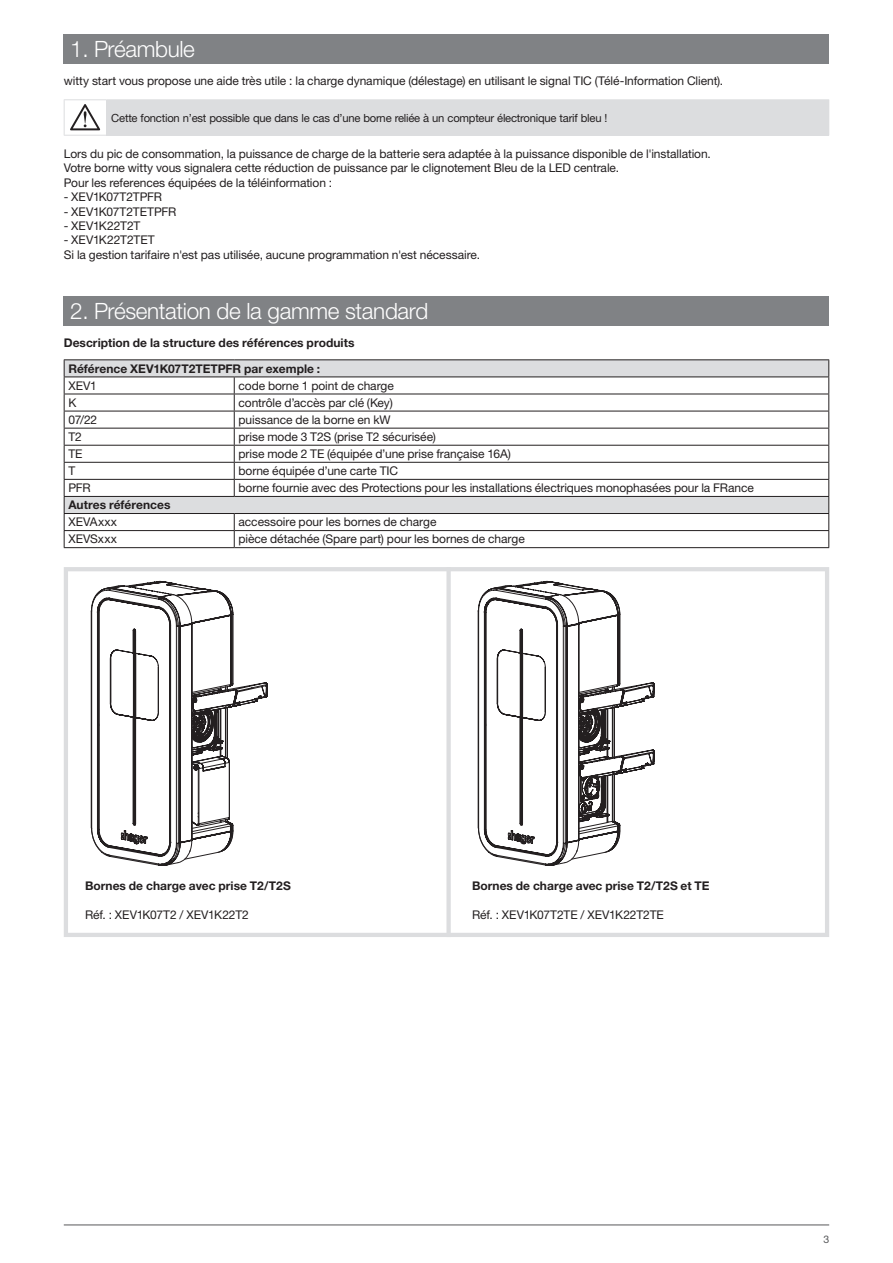
<style>
.page{position:relative;width:893px;height:1263px;background:#fff}
.page>*{position:absolute;margin:0;border:0;box-sizing:border-box;transform-origin:0 0}
.t1{font:300 22.5px "Helvetica Neue LTW1 G";letter-spacing:-.015em;color:#fff}
.t2{font:12px/14.4px "Helvetica Neue LTW1 G";letter-spacing:-.005em;color:#231f20}
.t3{font:700 12px/26px "Helvetica Neue LTW1 G";letter-spacing:.005em;color:#231f20}
.t4{font:11.25px "Helvetica Neue LTW1 G";letter-spacing:-.02em;color:#231f20}
.t5{font:10.5px "Helvetica Neue LTW1 G";color:#57585a}
</style>
<div class="page">
<hr style="left:64px;top:1225px;width:765px;height:1px;background:#57585a">
<div style="left:64px;top:34px;width:765px;height:30px;background:#808285"></div>
<div style="left:107px;top:100px;width:722px;height:35px;background:#dcdddf"></div>
<hr style="left:64px;top:99px;width:43px;height:1px;background:#dcdddf">
<hr style="left:64px;top:100px;width:1px;height:35px;background:#dcdddf">
<hr style="left:107px;top:99px;width:722px;height:1px;background:#dcdddf">
<hr style="left:106px;top:100px;width:1px;height:35px;background:#dcdddf">
<hr style="left:64px;top:135px;width:43px;height:1px;background:#dcdddf">
<hr style="left:107px;top:135px;width:722px;height:1px;background:#dcdddf">
<svg style="left:70px;top:104px;width:30px;height:26px"></svg>
<div style="left:64px;top:296px;width:765px;height:29px;background:#808285"></div>
<svg style="left:65px;top:360px;width:763px;height:153px"></svg>
<hr style="left:64px;top:359px;width:170px;height:1px;background:#231f20">
<hr style="left:234px;top:359px;width:595px;height:1px;background:#231f20">
<hr style="left:64px;top:376px;width:170px;height:1px;background:#231f20">
<hr style="left:234px;top:376px;width:595px;height:1px;background:#231f20">
<hr style="left:64px;top:394px;width:170px;height:1px;background:#231f20">
<hr style="left:234px;top:394px;width:595px;height:1px;background:#231f20">
<hr style="left:64px;top:411px;width:170px;height:1px;background:#231f20">
<hr style="left:234px;top:411px;width:595px;height:1px;background:#231f20">
<hr style="left:64px;top:428px;width:170px;height:1px;background:#231f20">
<hr style="left:234px;top:428px;width:595px;height:1px;background:#231f20">
<hr style="left:64px;top:445px;width:170px;height:1px;background:#231f20">
<hr style="left:234px;top:445px;width:595px;height:1px;background:#231f20">
<hr style="left:64px;top:462px;width:170px;height:1px;background:#231f20">
<hr style="left:234px;top:462px;width:595px;height:1px;background:#231f20">
<hr style="left:64px;top:479px;width:170px;height:1px;background:#231f20">
<hr style="left:234px;top:479px;width:595px;height:1px;background:#231f20">
<svg style="left:234px;top:377px;width:1px;height:119px"></svg>
<hr style="left:64px;top:496px;width:170px;height:1px;background:#231f20">
<hr style="left:234px;top:496px;width:595px;height:1px;background:#231f20">
<hr style="left:64px;top:513px;width:170px;height:1px;background:#231f20">
<hr style="left:234px;top:513px;width:595px;height:1px;background:#231f20">
<hr style="left:64px;top:530px;width:170px;height:1px;background:#231f20">
<svg style="left:64px;top:360px;width:1px;height:187px"></svg>
<hr style="left:234px;top:530px;width:595px;height:1px;background:#231f20">
<svg style="left:234px;top:514px;width:1px;height:33px"></svg>
<svg style="left:828px;top:360px;width:1px;height:187px"></svg>
<hr style="left:64px;top:547px;width:170px;height:1px;background:#231f20">
<hr style="left:234px;top:547px;width:595px;height:1px;background:#231f20">
<div style="left:64px;top:567px;width:765px;height:370px;border:4px solid #dcdddf"></div>
<svg style="left:91px;top:567px;width:182px;height:299px"></svg>
<svg style="left:478px;top:547px;width:182px;height:319px"></svg>
<div style="left:446px;top:567px;width:5px;height:370px;background:#dcdddf"></div>
<h1 class="t1" style="left:70px;top:35px;width:126px">1. Préambule</h1>
<p class="t2" style="left:64px;top:74px;width:661px">witty start vous propose une aide très utile : la charge dynamique (délestage) en utilisant le signal TIC (Télé-Information Client).</p>
<p class="t4" style="left:111px;top:111px;width:498px">Cette fonction n’est possible que dans le cas d’une borne reliée à un compteur électronique tarif bleu !</p>
<p class="t2" style="left:64px;top:146px;width:649px">Lors du pic de consommation, la puissance de charge de la batterie sera adaptée à la puissance disponible de l'installation.<br>Votre borne witty vous signalera cette réduction de puissance par le clignotement Bleu de la LED centrale.<br>Pour les references équipées de la téléinformation :</p>
<p class="t2" style="left:64px;top:190px;width:100px">- XEV1K07T2TPFR</p>
<p class="t2" style="left:64px;top:204px;width:114px">- XEV1K07T2TETPFR</p>
<p class="t2" style="left:64px;top:218px;width:78px">- XEV1K22T2T</p>
<p class="t2" style="left:64px;top:233px;width:418px">- XEV1K22T2TET<br>Si la gestion tarifaire n'est pas utilisée, aucune programmation n'est nécessaire.</p>
<h1 class="t1" style="left:70px;top:297px;width:360px">2. Présentation de la gamme standard</h1>
<p class="t3" style="left:68px;top:329px;width:288px;text-indent:-5px">Description de la structure des références produits<br>Référence XEV1K07T2TETPFR par exemple :</p>
<p class="t2" style="left:68px;top:378px;width:30px">XEV1</p>
<p class="t2" style="left:238px;top:378px;width:157px">code borne 1 point de charge</p>
<p class="t2" style="left:68px;top:395px;width:10px">K</p>
<p class="t2" style="left:238px;top:395px;width:156px">contrôle d’accès par clé (Key)</p>
<p class="t2" style="left:68px;top:412px;width:30px">07/22</p>
<p class="t2" style="left:238px;top:412px;width:154px">puissance de la borne en kW</p>
<p class="t2" style="left:68px;top:429px;width:15px">T2</p>
<p class="t2" style="left:238px;top:429px;width:199px">prise mode 3 T2S (prise T2 sécurisée)</p>
<p class="t2" style="left:68px;top:446px;width:16px">TE</p>
<p class="t2" style="left:238px;top:446px;width:274px">prise mode 2 TE (équipée d’une prise française 16A)</p>
<p class="t2" style="left:68px;top:464px;width:8px">T</p>
<p class="t2" style="left:238px;top:464px;width:161px">borne équipée d’une carte TIC</p>
<p class="t2" style="left:68px;top:481px;width:24px">PFR</p>
<p class="t2" style="left:238px;top:481px;width:517px">borne fournie avec des Protections pour les installations électriques monophasées pour la FRance</p>
<p class="t3" style="left:68px;top:492px;width:104px">Autres références</p>
<p class="t2" style="left:68px;top:515px;width:50px">XEVAxxx</p>
<p class="t2" style="left:238px;top:515px;width:199px">accessoire pour les bornes de charge</p>
<p class="t2" style="left:68px;top:532px;width:50px">XEVSxxx</p>
<p class="t2" style="left:238px;top:532px;width:288px">pièce détachée (Spare part) pour les bornes de charge</p>
<p class="t3" style="left:85px;top:873px;width:207px">Bornes de charge avec prise T2/T2S</p>
<p class="t2" style="left:85px;top:907px;width:165px">Réf. : XEV1K07T2 / XEV1K22T2</p>
<p class="t3" style="left:472px;top:873px;width:239px">Bornes de charge avec prise T2/T2S et TE</p>
<p class="t2" style="left:472px;top:907px;width:193px">Réf. : XEV1K07T2TE / XEV1K22T2TE</p>
<p class="t5" style="left:823px;top:1232px;width:7px">3</p>
</div>
